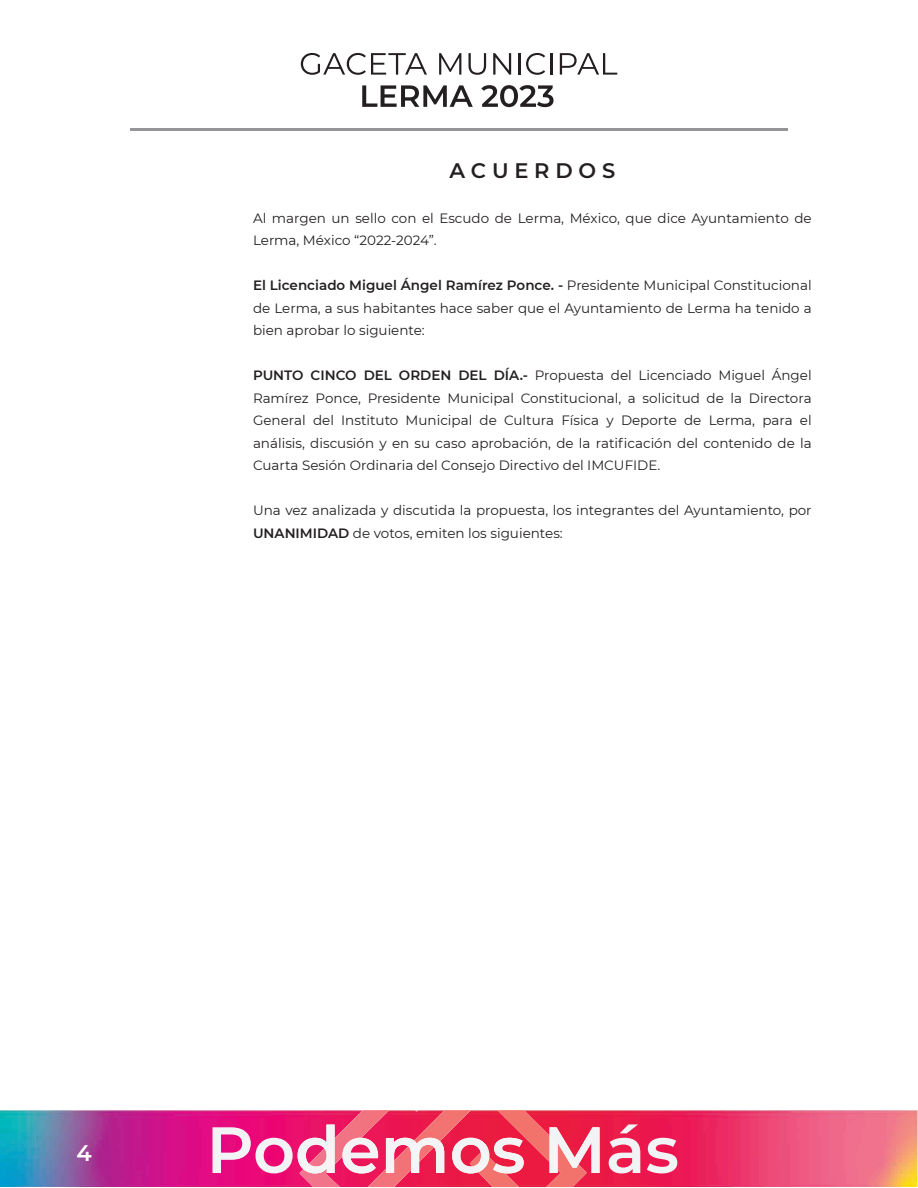
<style>
.page{position:relative;width:918px;height:1188px;background:#fff}
.page>*{position:absolute;margin:0;border:0;box-sizing:border-box;transform-origin:0 0}
.t1{font:600 22.5px "Montserrat";color:#fff}
.t2{font:600 21px "Montserrat";color:#231f20}
.t3{font:13.5px/22.5px "Montserrat";color:#231f20}
.s1{font-weight:600}
</style>
<div class="page">
<img style="left:0;top:1110px;width:918px;height:77px">
<svg style="left:609px;top:1124px;width:31px;height:49px"></svg>
<svg style="left:647px;top:1138px;width:30px;height:35px"></svg>
<img style="left:497px;top:1110px;width:53px;height:34px">
<img style="left:434px;top:1110px;width:37px;height:34px">
<img style="left:299px;top:1110px;width:135px;height:77px">
<svg style="left:213px;top:1125px;width:122px;height:48px"></svg>
<svg style="left:342px;top:1138px;width:36px;height:35px"></svg>
<svg style="left:386px;top:1138px;width:58px;height:35px"></svg>
<img style="left:470px;top:1144px;width:117px;height:43px">
<svg style="left:452px;top:1138px;width:72px;height:35px"></svg>
<svg style="left:550px;top:1127px;width:50px;height:46px"></svg>
<svg style="left:362px;top:85px;width:111px;height:22px"></svg>
<svg style="left:481px;top:85px;width:73px;height:22px"></svg>
<hr style="left:130px;top:128px;width:657px;height:3px;background:#939598">
<svg style="left:301px;top:53px;width:126px;height:22px"></svg>
<svg style="left:439px;top:53px;width:22px;height:22px"></svg>
<svg style="left:468px;top:53px;width:18px;height:22px"></svg>
<svg style="left:493px;top:53px;width:18px;height:22px"></svg>
<hr style="left:518px;top:53px;width:3px;height:22px;background:#231f20">
<svg style="left:526px;top:53px;width:19px;height:22px"></svg>
<hr style="left:550px;top:53px;width:3px;height:22px;background:#231f20">
<svg style="left:560px;top:53px;width:57px;height:22px"></svg>
<h2 class="t2" style="left:449px;top:155px;width:167px">A C U E R D O S</h2>
<p class="t3" style="left:253px;top:206px;width:560px">Al margen un sello con el Escudo de Lerma, México, que dice Ayuntamiento de<br>Lerma, México “2022-2024”.</p>
<p class="t3" style="left:253px;top:274px;width:560px;text-align:justify"><span class="s1">El Licenciado Miguel Ángel Ramírez Ponce. -</span> Presidente Municipal Constitucional de Lerma, a sus habitantes hace saber que el Ayuntamiento de Lerma ha tenido a bien aprobar lo siguiente:</p>
<p class="t3" style="left:253px;top:364px;width:560px;text-align:justify"><span class="s1">PUNTO CINCO DEL ORDEN DEL DÍA.-</span> Propuesta del Licenciado Miguel Ángel Ramírez Ponce, Presidente Municipal Constitucional, a solicitud de la Directora General del Instituto Municipal de Cultura Física y Deporte de Lerma, para el análisis, discusión y en su caso aprobación, de la ratificación del contenido de la Cuarta Sesión Ordinaria del Consejo Directivo del IMCUFIDE.</p>
<p class="t3" style="left:253px;top:499px;width:560px">Una vez analizada y discutida la propuesta, los integrantes del Ayuntamiento, por<br><span class="s1">UNANIMIDAD</span> de votos, emiten los siguientes:</p>
<h1 class="t1" style="left:76px;top:1137px;width:17px">4</h1>
</div>
